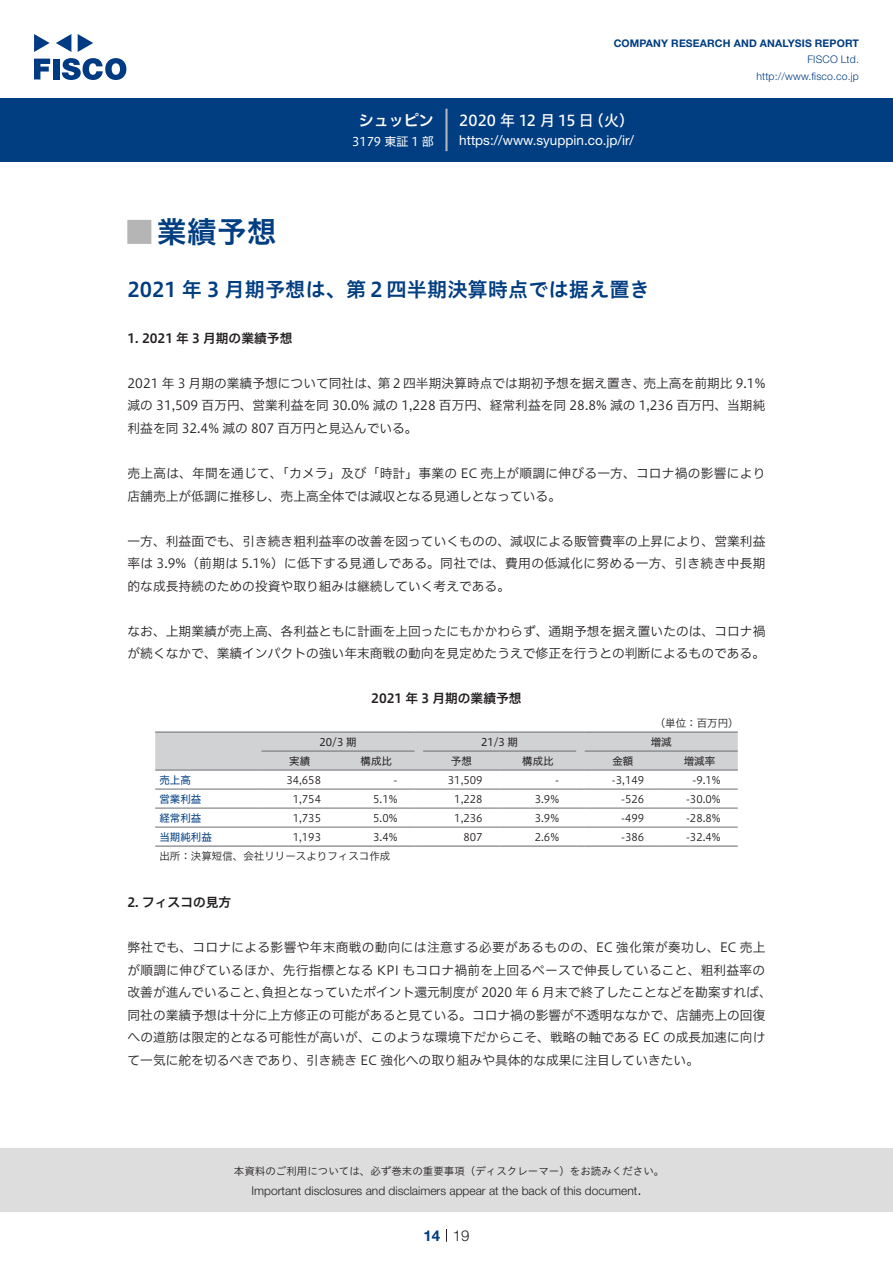
<style>
.page{position:relative;width:893px;height:1263px;background:#fff}
.page>*{position:absolute;margin:0;border:0;box-sizing:border-box;transform-origin:0 0}
.t1{font:30px "Hiragino UD Sans Std N W6";color:#003d81}
.t2{font:700 24px "Koz Go Pro";color:#b5b5b6}
.t3{font:20.25px "Hiragino UD Sans Std W6";color:#003d81}
.t4{font:15px "Hiragino UD Sans F Std N W5";letter-spacing:.005em;color:#fff}
.t5{font:15px "Hiragino UD Sans F Std N W6";color:#fff}
.t6{font:300 15px "Helvetica Neue LT Std";color:#231f20}
.t7{font:700 15px "Helvetica Neue LT Std";color:#003d81}
.t8{font:13.5px "Helvetica Neue LT Std";color:#fff}
.t9{font:12.75px/22.5px "Hiragino UD Sans F Std N W3";color:#231f20}
.t10{font:12.75px "Hiragino UD Sans F Std N W3";letter-spacing:.02em;color:#231f20}
.t11{font:12.75px "Hiragino UD Sans F Std N W6";color:#231f20}
.t12{font:300 12px "Helvetica Neue LT Std";color:#231f20}
.t13{font:12px "Hiragino UD Sans F Std N W4";color:#fff}
.t14{font:10.5px "Hiragino UD Sans F Std N W3";color:#231f20}
.t15{font:10.5px "Hiragino UD Sans Std W3";color:#231f20}
.t16{font:700 10.5px "Helvetica Neue LT Std";letter-spacing:.015em;color:#003d81}
.t17{font:300 10.5px/16.5px "Helvetica Neue LT Std";letter-spacing:.015em;color:#003d81;text-align:right}
.t18{font:10.5px "Hiragino UD Sans F Std N W4";color:#231f20}
.t19{font:10.5px "Hiragino UD Sans F Std N W4";color:#003d81}
</style>
<div class="page">
<div style="left:0;top:1148px;width:893px;height:64px;background:#ddd"></div>
<svg style="left:34px;top:59px;width:16px;height:20px"></svg>
<div style="left:53px;top:59px;width:6px;height:20px;background:#003a83"></div>
<svg style="left:62px;top:58px;width:64px;height:22px"></svg>
<svg style="left:34px;top:34px;width:16px;height:18px"></svg>
<svg style="left:78px;top:34px;width:15px;height:18px"></svg>
<svg style="left:56px;top:34px;width:15px;height:18px"></svg>
<div style="left:0;top:98px;width:893px;height:64px;background:#003d81"></div>
<hr style="left:445px;top:109px;width:3px;height:42px;background:#b5b5b6">
<svg style="left:446px;top:1229px;width:1px;height:13px"></svg>
<hr style="left:155px;top:789px;width:106px;height:1px;background:#6c6d70">
<hr style="left:261px;top:789px;width:77px;height:1px;background:#6c6d70">
<hr style="left:338px;top:789px;width:77px;height:1px;background:#6c6d70">
<hr style="left:423px;top:789px;width:77px;height:1px;background:#6c6d70">
<hr style="left:500px;top:789px;width:76px;height:1px;background:#6c6d70">
<hr style="left:585px;top:789px;width:76px;height:1px;background:#6c6d70">
<hr style="left:661px;top:789px;width:77px;height:1px;background:#6c6d70">
<hr style="left:155px;top:808px;width:106px;height:1px;background:#6c6d70">
<hr style="left:261px;top:808px;width:77px;height:1px;background:#6c6d70">
<hr style="left:338px;top:808px;width:77px;height:1px;background:#6c6d70">
<hr style="left:423px;top:808px;width:77px;height:1px;background:#6c6d70">
<hr style="left:500px;top:808px;width:76px;height:1px;background:#6c6d70">
<hr style="left:585px;top:808px;width:76px;height:1px;background:#6c6d70">
<hr style="left:661px;top:808px;width:77px;height:1px;background:#6c6d70">
<hr style="left:155px;top:827px;width:106px;height:1px;background:#6c6d70">
<hr style="left:261px;top:827px;width:77px;height:1px;background:#6c6d70">
<hr style="left:338px;top:827px;width:77px;height:1px;background:#6c6d70">
<hr style="left:423px;top:827px;width:77px;height:1px;background:#6c6d70">
<hr style="left:500px;top:827px;width:76px;height:1px;background:#6c6d70">
<hr style="left:585px;top:827px;width:76px;height:1px;background:#6c6d70">
<hr style="left:661px;top:827px;width:77px;height:1px;background:#6c6d70">
<svg style="left:155px;top:731px;width:583px;height:40px;background:#cbccce"></svg>
<hr style="left:585px;top:731px;width:76px;height:2px;background:#6c6d70">
<hr style="left:661px;top:731px;width:77px;height:2px;background:#6c6d70">
<hr style="left:155px;top:845px;width:106px;height:2px;background:#6c6d70">
<hr style="left:261px;top:845px;width:77px;height:2px;background:#6c6d70">
<hr style="left:338px;top:845px;width:77px;height:2px;background:#6c6d70">
<svg style="left:415px;top:845px;width:8px;height:2px"></svg>
<hr style="left:423px;top:845px;width:77px;height:2px;background:#6c6d70">
<hr style="left:500px;top:845px;width:76px;height:2px;background:#6c6d70">
<svg style="left:576px;top:845px;width:9px;height:2px"></svg>
<hr style="left:585px;top:845px;width:76px;height:2px;background:#6c6d70">
<hr style="left:661px;top:845px;width:77px;height:2px;background:#6c6d70">
<p class="t5" style="left:359px;top:109px;width:77px">シュッピン</p>
<p class="t13" style="left:352px;top:132px;width:83px">3179 東証 1 部</p>
<p class="t16" style="left:614px;top:37px;width:247px">COMPANY RESEARCH AND ANALYSIS REPORT</p>
<p class="t17" style="left:756px;top:51px;width:104px">FISCO Ltd. http://www.fisco.co j p.</p>
<p class="t4" style="left:589px;top:109px;width:47px">（火(</p>
<p class="t4" style="left:459px;top:109px;width:136px">2020 年 12 月 15 日</p>
<p class="t8" style="left:459px;top:132px;width:176px">https://www.syuppin. c o j p. /i r/</p>
<h1 class="t1" style="left:157px;top:209px;width:121px">業績予想</h1>
<h2 class="t2" style="left:128px;top:217px;width:25px">█</h2>
<h3 class="t3" style="left:128px;top:274px;width:524px">2021 年 3 月期予想は、第２四半期決算時点では据え置き</h3>
<p class="t11" style="left:128px;top:328px;width:166px">1. 2021 年 3 月期の業績予想</p>
<p class="t9" style="left:643px;top:371px;width:124px">売上高を前期比 9.1%</p>
<p class="t9" style="left:378px;top:371px;width:269px">第２四半期決算時点では期初予想を据え置き、</p>
<p class="t9" style="left:128px;top:371px;width:639px">2021 年 3 月期の業績予想について同社は、<br>減の 31,509 百万円、営業利益を同 30.0% 減の 1,228 百万円、経常利益を同 28.8% 減の 1,236 百万円、当期純利益を同 32.4% 減の 807 百万円と見込んでいる。</p>
<p class="t9" style="left:128px;top:461px;width:639px">売上高は、年間を通じて、「カメラ」及び「時計」事業の EC 売上が順調に伸びる一方、コロナ禍の影響により店舗売上が低調に推移し、売上高全体では減収となる見通しとなっている。</p>
<p class="t9" style="left:128px;top:529px;width:639px;text-align:justify">一方、利益面でも、引き続き粗利益率の改善を図っていくものの、減収による販管費率の上昇により、営業利益率は 3.9%（前期は 5.1%）に低下する見通しである。同社では、費用の低減化に努める一方、引き続き中長期的な成長持続のための投資や取り組みは継続していく考えである。</p>
<p class="t9" style="left:128px;top:619px;width:639px">なお、上期業績が売上高、各利益ともに計画を上回ったにもかかわらず、通期予想を据え置いたのは、コロナ禍が続くなかで、業績インパクトの強い年末商戦の動向を見定めたうえで修正を行うとの判断によるものである。</p>
<p class="t11" style="left:371px;top:688px;width:152px">2021 年 3 月期の業績予想</p>
<p class="t14" style="left:655px;top:715px;width:85px">（単位：百万円(</p>
<p class="t18" style="left:651px;top:734px;width:22px">増減</p>
<p class="t18" style="left:320px;top:734px;width:39px">20/3 期</p>
<p class="t18" style="left:481px;top:734px;width:39px">21/3 期</p>
<p class="t18" style="left:289px;top:753px;width:22px">実績</p>
<p class="t18" style="left:361px;top:753px;width:33px">構成比</p>
<p class="t18" style="left:451px;top:753px;width:22px">予想</p>
<p class="t18" style="left:522px;top:753px;width:33px">構成比</p>
<p class="t18" style="left:612px;top:753px;width:22px">金額</p>
<p class="t18" style="left:684px;top:753px;width:33px">増減率</p>
<p class="t19" style="left:159px;top:772px;width:33px">売上高</p>
<p class="t14" style="left:286px;top:772px;width:36px">34,658</p>
<p class="t14" style="left:394px;top:772px;width:5px">-</p>
<p class="t14" style="left:448px;top:772px;width:36px">31,509</p>
<p class="t14" style="left:555px;top:772px;width:5px">-</p>
<p class="t14" style="left:612px;top:772px;width:34px">-3,149</p>
<p class="t14" style="left:692px;top:772px;width:30px">-9.1%</p>
<p class="t19" style="left:159px;top:791px;width:43px">営業利益</p>
<p class="t14" style="left:293px;top:791px;width:30px">1,754</p>
<p class="t14" style="left:373px;top:791px;width:26px">5.1%</p>
<p class="t14" style="left:454px;top:791px;width:30px">1,228</p>
<p class="t14" style="left:535px;top:791px;width:26px">3.9%</p>
<p class="t14" style="left:621px;top:791px;width:25px">-526</p>
<p class="t14" style="left:686px;top:791px;width:36px">-30.0%</p>
<p class="t19" style="left:159px;top:810px;width:43px">経常利益</p>
<p class="t14" style="left:293px;top:810px;width:30px">1,735</p>
<p class="t14" style="left:373px;top:810px;width:26px">5.0%</p>
<p class="t14" style="left:454px;top:810px;width:30px">1,236</p>
<p class="t14" style="left:535px;top:810px;width:26px">3.9%</p>
<p class="t14" style="left:621px;top:810px;width:25px">-499</p>
<p class="t14" style="left:686px;top:810px;width:36px">-28.8%</p>
<p class="t19" style="left:159px;top:829px;width:54px">当期純利益</p>
<p class="t14" style="left:159px;top:848px;width:232px">出所：決算短信、会社リリースよりフィスコ作成</p>
<p class="t11" style="left:128px;top:892px;width:105px">2. フィスコの見方</p>
<p class="t10" style="left:128px;top:938px;width:639px">弊社でも、コロナによる影響や年末商戦の動向には注意する必要があるものの、EC 強化策が奏功し、EC 売上</p>
<p class="t9" style="left:128px;top:958px;width:639px">が順調に伸びているほか、先行指標となる KPI もコロナ禍前を上回るペースで伸長していること、粗利益率の</p>
<p class="t9" style="left:261px;top:980px;width:512px">負担となっていたポイント還元制度が 2020 年 6 月末で終了したことなどを勘案すれば、</p>
<p class="t14" style="left:535px;top:829px;width:26px">2.6%</p>
<p class="t14" style="left:621px;top:829px;width:25px">-386</p>
<p class="t14" style="left:293px;top:829px;width:30px">1,193</p>
<p class="t14" style="left:373px;top:829px;width:26px">3.4%</p>
<p class="t14" style="left:686px;top:829px;width:36px">-32.4%</p>
<p class="t14" style="left:463px;top:829px;width:21px">807</p>
<p class="t9" style="left:128px;top:980px;width:639px">改善が進んでいること、<br>同社の業績予想は十分に上方修正の可能があると見ている。コロナ禍の影響が不透明ななかで、店舗売上の回復への道筋は限定的となる可能性が高いが、このような環境下だからこそ、戦略の軸である EC の成長加速に向けて一気に舵を切るべきであり、引き続き EC 強化への取り組みや具体的な成果に注目していきたい。</p>
<p class="t15" style="left:234px;top:1163px;width:432px">本資料のご利用については、必ず巻末の重要事項（ディスクレーマー）をお読みください。</p>
<p class="t6" style="left:637px;top:1180px;width:6px">.</p>
<p class="t12" style="left:251px;top:1183px;width:387px">Important disclosures and disclaimers appear at the back of this document</p>
<p class="t7" style="left:423px;top:1226px;width:18px">14</p>
<p class="t6" style="left:453px;top:1226px;width:18px">19</p>
</div>
